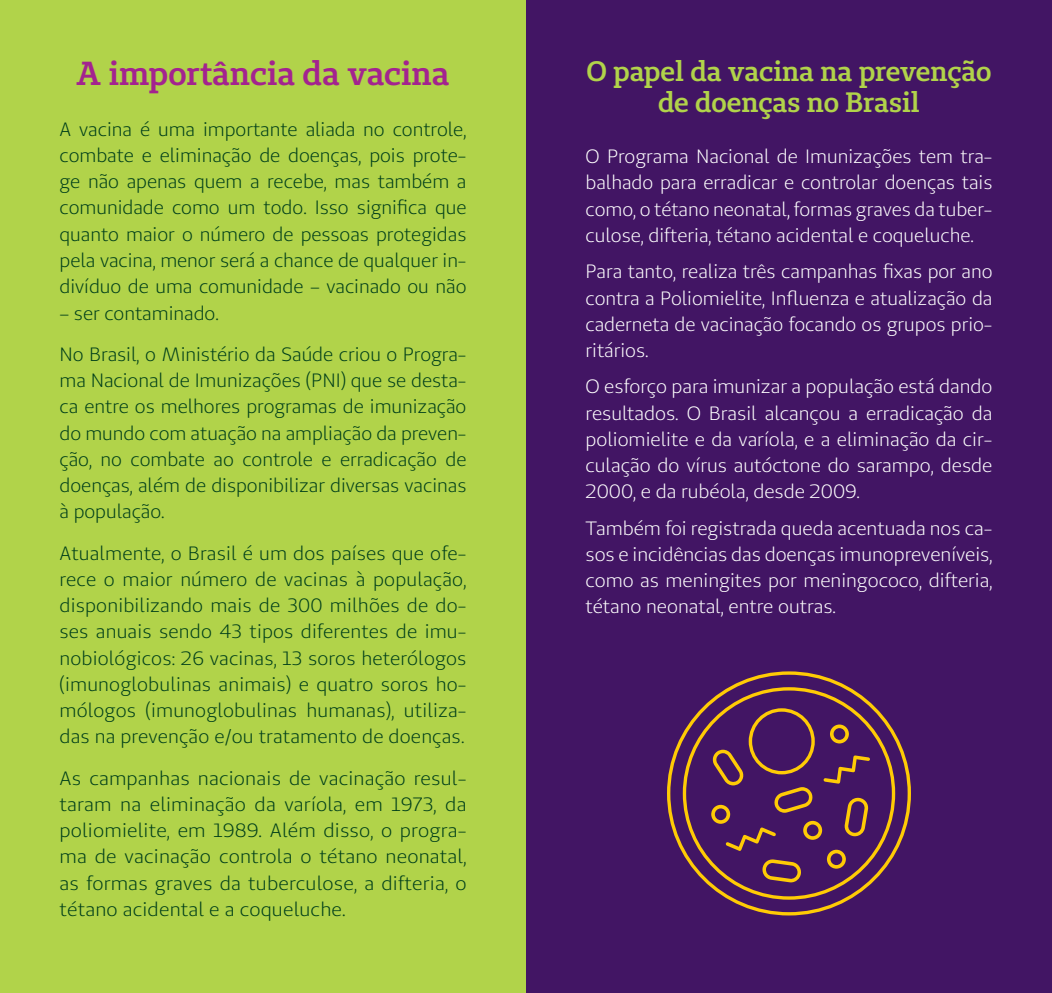
<style>
.page{position:relative;width:1052px;height:993px;background:#fff}
.page>*{position:absolute;margin:0;border:0;box-sizing:border-box;transform-origin:0 0}
.t1{font:600 33.25px "Unimed Slab";letter-spacing:-.005em;color:#a3238f}
.t2{font:600 28px/31.5px "Unimed Slab";letter-spacing:-.005em;color:#b1d34a;text-align:center}
.t3{font:19.25px/26.2px "Unimed Sans";color:#003f1a;text-align:justify}
.t4{font:19.25px/26.2px "Unimed Sans";color:#fff;text-align:justify}
</style>
<div class="page">
<div style="left:526px;top:0;width:526px;height:992px;background:#421564"></div>
<div style="left:0;top:0;width:526px;height:992px;background:#b1d34a"></div>
<svg style="left:667px;top:671px;width:244px;height:245px"></svg>
<svg style="left:677px;top:681px;width:223px;height:223px"></svg>
<svg style="left:706px;top:702px;width:168px;height:185px"></svg>
<h1 class="t1" style="left:76px;top:51px;width:375px">A importância da vacina</h1>
<p class="t3" style="left:60px;top:115px;width:408px">A vacina é uma importante aliada no controle, combate e eliminação de doenças, pois prote&shy;ge não apenas quem a recebe, mas também a comunidade como um todo. Isso significa que quanto maior o número de pessoas protegidas pela vacina, menor será a chance de qualquer in&shy;divíduo de uma comunidade – vacinado ou não</p>
<p class="t3" style="left:60px;top:292px;width:408px;line-height:41.1px">– ser contaminado.<br>No Brasil, o Ministério da Saúde criou o Progra-</p>
<p class="t3" style="left:60px;top:367px;width:408px">ma Nacional de Imunizações (PNI) que se desta&shy;ca entre os melhores programas de imunização do mundo com atuação na ampliação da preven&shy;ção, no combate ao controle e erradicação de doenças, além de disponibilizar diversas vacinas à população.</p>
<p class="t3" style="left:60px;top:539px;width:408px">Atualmente, o Brasil é um dos países que ofe&shy;rece o maior número de vacinas à população, disponibilizando mais de 300 milhões de do&shy;ses anuais sendo 43 tipos diferentes de imu&shy;nobiológicos: 26 vacinas, 13 soros heterólogos (imunoglobulinas animais) e quatro soros ho&shy;mólogos (imunoglobulinas humanas), utiliza&shy;das na prevenção e/ou tratamento de doenças.</p>
<p class="t3" style="left:60px;top:764px;width:408px">As campanhas nacionais de vacinação resul&shy;taram na eliminação da varíola, em 1973, da poliomielite, em 1989. Além disso, o progra&shy;ma de vacinação controla o tétano neonatal, as formas graves da tuberculose, a difteria, o tétano acidental e a coqueluche.</p>
<h2 class="t2" style="left:586px;top:54px;width:406px">O papel da vacina na prevenção de doenças no Brasil</h2>
<p class="t4" style="left:585px;top:143px;width:408px">O Programa Nacional de Imunizações tem tra&shy;balhado para erradicar e controlar doenças tais como, o tétano neonatal, formas graves da tuber&shy;culose, difteria, tétano acidental e coqueluche.</p>
<p class="t4" style="left:585px;top:258px;width:408px">Para tanto, realiza três campanhas fixas por ano contra a Poliomielite, Influenza e atualização da caderneta de vacinação focando os grupos prio&shy;ritários.</p>
<p class="t4" style="left:585px;top:373px;width:408px">O esforço para imunizar a população está dando resultados. O Brasil alcançou a erradicação da poliomielite e da varíola, e a eliminação da cir&shy;culação do vírus autóctone do sarampo, desde 2000, e da rubéola, desde 2009.</p>
<p class="t4" style="left:585px;top:514px;width:408px">Também foi registrada queda acentuada nos ca&shy;sos e incidências das doenças imunopreveníveis, como as meningites por meningococo, difteria, tétano neonatal, entre outras.</p>
</div>
